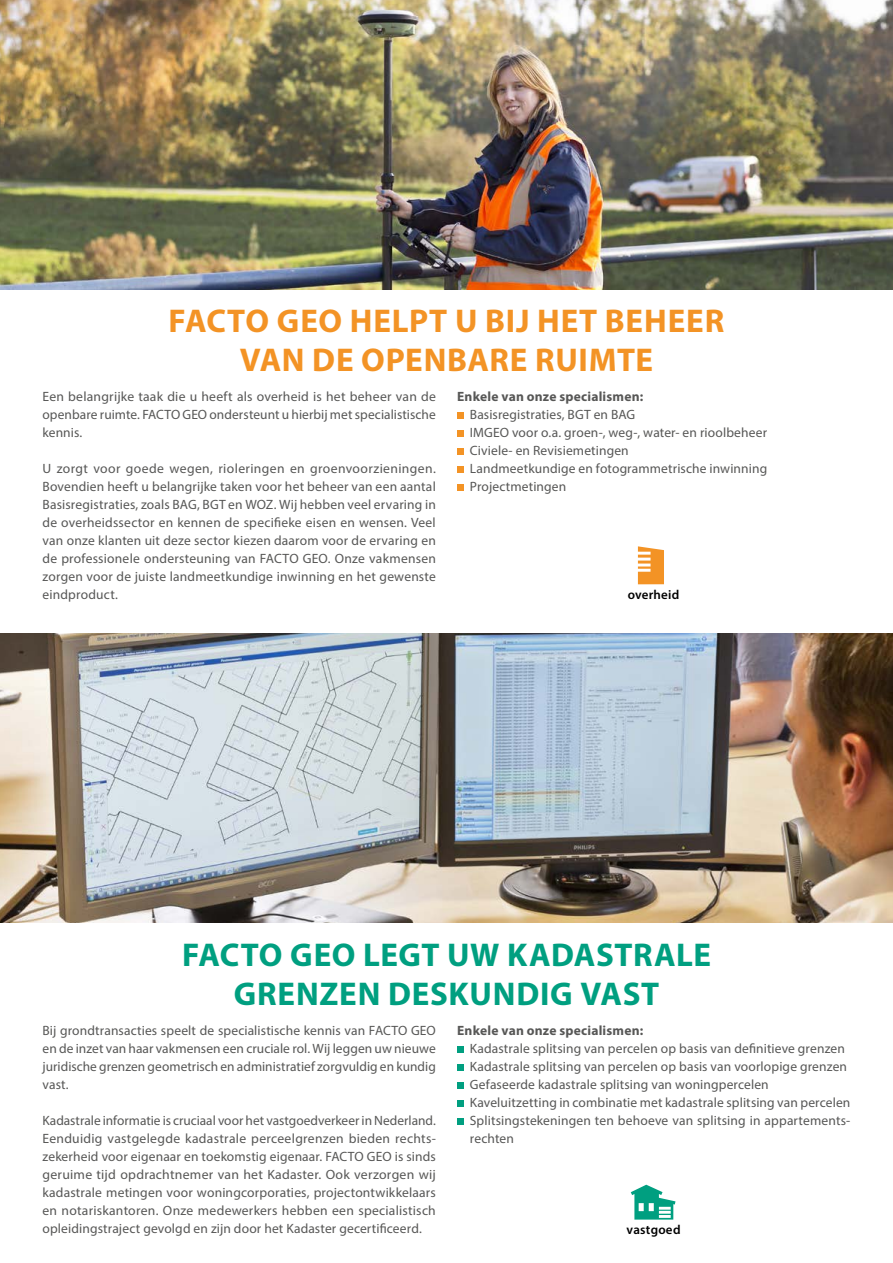
<style>
.page{position:relative;width:893px;height:1263px;background:#fff}
.page>*{position:absolute;margin:0;border:0;box-sizing:border-box;transform-origin:0 0}
.t1{font:700 33px/39px "Myriad Pro";letter-spacing:.025em;color:#f39325;text-align:center}
.t2{font:700 33px/39px "Myriad Pro";letter-spacing:.02em;color:#009f80;text-align:center}
.t3{font:13.5px/18px "Myriad Pro";letter-spacing:.01em;color:#575756;text-align:justify}
.t4{font:700 13.5px "Myriad Pro";letter-spacing:.015em;color:#575756}
.t5{font:600 13.05px "Myriad Pro";letter-spacing:.02em;color:#000}
</style>
<div class="page">
<svg style="left:457px;top:413px;width:6px;height:6px"></svg>
<svg style="left:457px;top:431px;width:6px;height:6px"></svg>
<svg style="left:457px;top:449px;width:6px;height:6px"></svg>
<svg style="left:457px;top:467px;width:6px;height:6px"></svg>
<svg style="left:457px;top:485px;width:6px;height:6px"></svg>
<img style="left:0;top:0;width:893px;height:289px">
<svg style="left:638px;top:546px;width:26px;height:38px"></svg>
<img style="left:0;top:634px;width:893px;height:289px">
<svg style="left:457px;top:1046px;width:6px;height:6px"></svg>
<svg style="left:457px;top:1064px;width:6px;height:6px"></svg>
<svg style="left:457px;top:1082px;width:6px;height:6px"></svg>
<svg style="left:457px;top:1100px;width:6px;height:6px"></svg>
<svg style="left:457px;top:1118px;width:6px;height:6px"></svg>
<svg style="left:631px;top:1185px;width:44px;height:34px"></svg>
<h1 class="t1" style="left:169px;top:301px;width:557px">FACTO GEO HELPT U BIJ HET BEHEER<br>VAN DE OPENBARE RUIMTE</h1>
<p class="t3" style="left:43px;top:387px;width:395px">Een belangrijke taak die u heeft als overheid is het beheer van de openbare ruimte. FACTO GEO ondersteunt u hierbij met specialistische kennis.</p>
<p class="t3" style="left:43px;top:459px;width:395px">U zorgt voor goede wegen, rioleringen en groenvoorzieningen.<br>Bovendien heeft u belangrijke taken voor het beheer van een aantal Basisregistraties, zoals BAG, BGT en WOZ. Wij hebben veel ervaring in de overheidssector en kennen de specifieke eisen en wensen. Veel van onze klanten uit deze sector kiezen daarom voor de ervaring en de professionele ondersteuning van FACTO GEO. Onze vakmensen zorgen voor de juiste landmeetkundige inwinning en het gewenste eindproduct.</p>
<p class="t4" style="left:457px;top:388px;width:188px">Enkele van onze specialismen:</p>
<p class="t3" style="left:470px;top:405px;width:299px;text-align:left">Basisregistraties, BGT en BAG<br>IMGEO voor o.a. groen-, weg-, water- en rioolbeheer Civiele- en Revisiemetingen<br>Landmeetkundige en fotogrammetrische inwinning Projectmetingen</p>
<p class="t5" style="left:628px;top:586px;width:53px">overheid</p>
<h1 class="t2" style="left:182px;top:934px;width:530px">FACTO GEO LEGT UW KADASTRALE<br>GRENZEN DESKUNDIG VAST</h1>
<p class="t3" style="left:43px;top:1021px;width:395px">Bij grondtransacties speelt de specialistische kennis van FACTO GEO en de inzet van haar vakmensen een cruciale rol. Wij leggen uw nieuwe juridische grenzen geometrisch en administratief zorgvuldig en kundig vast.</p>
<p class="t3" style="left:43px;top:1111px;width:395px">Kadastrale informatie is cruciaal voor het vastgoedverkeer in Nederland.<br>Eenduidig vastgelegde kadastrale perceelgrenzen bieden rechts&shy;zekerheid voor eigenaar en toekomstig eigenaar. FACTO GEO is sinds geruime tijd opdrachtnemer van het Kadaster. Ook verzorgen wij kadastrale metingen voor woningcorporaties, projectontwikkelaars en notariskantoren. Onze medewerkers hebben een specialistisch opleidingstraject gevolgd en zijn door het Kadaster gecertificeerd.</p>
<p class="t4" style="left:457px;top:1021px;width:188px">Enkele van onze specialismen:</p>
<p class="t3" style="left:470px;top:1039px;width:382px;text-align:left">Kadastrale splitsing van percelen op basis van definitieve grenzen Kadastrale splitsing van percelen op basis van voorlopige grenzen Gefaseerde kadastrale splitsing van woningpercelen Kaveluitzetting in combinatie met kadastrale splitsing van percelen Splitsingstekeningen ten behoeve van splitsing in appartements&shy;rechten</p>
<p class="t5" style="left:627px;top:1221px;width:55px">vastgoed</p>
</div>
